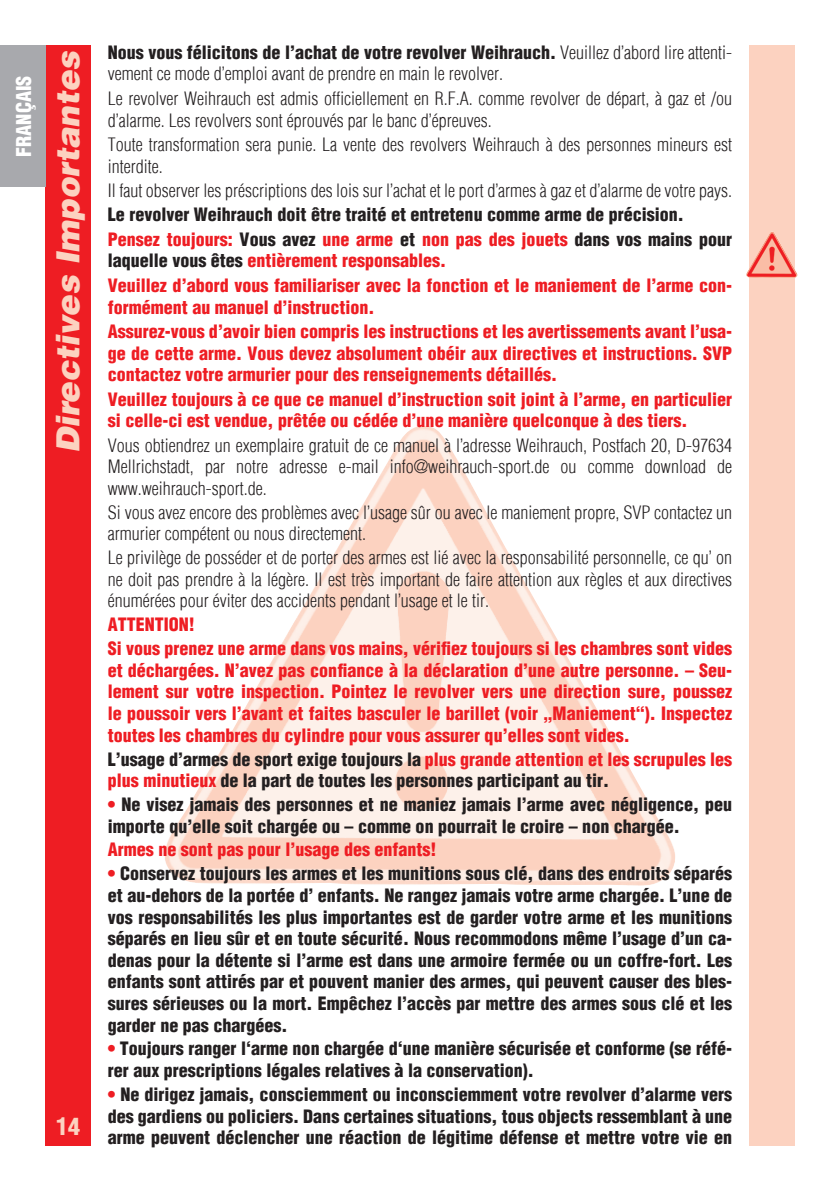
<style>
.page{position:relative;width:840px;height:1191px;background:#fff}
.page>*{position:absolute;margin:0;border:0;box-sizing:border-box;transform-origin:0 0}
.t1{font:italic 900 32px "Helvetica LT";color:#fcd2c0}
.t2{font:900 condensed 24px "Helvetica LT";color:#fcd2c0}
.t3{font:900 condensed 20px "Helvetica LT";color:#fff}
.t4{font:900 condensed 18px/21.6px "Helvetica LT";color:#231f20}
.t5{font:300 condensed 18px/21.6px "Helvetica LT";color:#231f20}
.t6{font:900 condensed 18px/21.6px "Helvetica LT";color:#ee1d23}
.s1{font-weight:900}
.s2{color:#ee1d23}
.s3{color:#231f20}
</style>
<div class="page">
<div style="left:45px;top:45px;width:46px;height:1100px;background:#ee1d23"></div>
<img style="left:165px;top:426px;width:510px;height:460px">
<div style="left:748px;top:45px;width:46px;height:1100px;background:#fcd2c0"></div>
<img style="left:746px;top:232px;width:51px;height:46px">
<div style="left:0;top:45px;width:45px;height:142px;background:#a8a9ad"></div>
<p class="t3" style="left:11px;top:157px;width:83px;rotate:-90deg">FRANÇAIS</p>
<h1 class="t1" style="left:47px;top:453px;width:404px;rotate:-90deg">Directives Importantes</h1>
<h2 class="t2" style="left:56px;top:1111px;width:25px">14</h2>
<p class="t5" style="left:108px;top:41px;width:625px"><span class="s1">Nous vous félicitons de l’achat de votre revolver Weihrauch.</span> Veuillez d’abord lire attenti&shy;vement ce mode d’emploi avant de prendre en main le revolver.</p>
<p class="t5" style="left:108px;top:87px;width:625px">Le revolver Weihrauch est admis officiellement en R.F.A. comme revolver de départ, à gaz et /ou d’alarme. Les revolvers sont éprouvés par le banc d’épreuves.</p>
<p class="t5" style="left:108px;top:133px;width:625px">Toute transformation sera punie. La vente des revolvers Weihrauch à des personnes mineurs est interdite.</p>
<p class="t5" style="left:108px;top:180px;width:625px">Il faut observer les préscriptions des lois sur l’achat et le port d’armes à gaz et d’alarme de votre pays.</p>
<p class="t4" style="left:108px;top:202px;width:625px;line-height:24.4px">Le revolver Weihrauch doit être traité et entretenu comme arme de précision.<br><span class="s2">Pensez toujours:</span> Vous avez <span class="s2">une arme</span> et <span class="s2">non pas des jouets</span> dans vos mains pour</p>
<p class="t6" style="left:108px;top:248px;width:625px;line-height:24.4px"><span class="s3">laquelle vous êtes</span> entièrement responsables.<br>Veuillez d’abord vous familiariser avec la fonction et le maniement de l’arme con-</p>
<p class="t6" style="left:108px;top:294px;width:625px;line-height:24.4px">formément au manuel d’instruction.<br>Assurez-vous d’avoir bien compris les instructions et les avertissements avant l’usa-</p>
<p class="t6" style="left:108px;top:342px;width:625px">ge de cette arme. Vous devez absolument obéir aux directives et instructions. SVP contactez votre armurier pour des renseignements détaillés.</p>
<p class="t6" style="left:108px;top:388px;width:625px">Veuillez toujours à ce que ce manuel d’instruction soit joint à l’arme, en particulier si celle-ci est vendue, prêtée ou cédée d’une manière quelconque à des tiers.</p>
<p class="t5" style="left:108px;top:434px;width:625px;text-align:justify">Vous obtiendrez un exemplaire gratuit de ce manuel à l’adresse Weihrauch, Postfach 20, D-97634<br>Mellrichstadt, par notre adresse e-mail info@weihrauch-sport.de ou comme download de www.weihrauch-sport.de.</p>
<p class="t5" style="left:108px;top:501px;width:625px">Si vous avez encore des problèmes avec l’usage sûr ou avec le maniement propre, SVP contactez un armurier compétent ou nous directement.</p>
<p class="t5" style="left:108px;top:547px;width:625px;text-align:justify">Le privilège de posséder et de porter des armes est lié avec la responsabilité personnelle, ce qu’ on ne doit pas prendre à la légère. Il est très important de faire attention aux règles et aux directives énumérées pour éviter des accidents pendant l’usage et le tir.</p>
<p class="t6" style="left:108px;top:612px;width:625px;line-height:23.8px">ATTENTION!<br>Si vous prenez une arme dans vos mains, vérifiez toujours si les chambres sont vides</p>
<p class="t6" style="left:108px;top:659px;width:625px;text-align:justify">et déchargées. N’avez pas confiance à la déclaration d’une autre personne. – Seu&shy;lement sur votre inspection. Pointez le revolver vers une direction sure, poussez le poussoir vers l’avant et faites basculer le barillet (voir „Maniement“). Inspectez toutes les chambres du cylindre pour vous assurer qu’elles sont vides.</p>
<p class="t4" style="left:108px;top:748px;width:625px">L’usage d’armes de sport exige toujours la <span class="s2">plus grande attention et les scrupules les plus minutieux</span> de la part de toutes les personnes participant au tir.</p>
<p class="t4" style="left:108px;top:793px;width:625px"><span class="s2">•</span> Ne visez jamais des personnes et ne maniez jamais l’arme avec négligence, peu importe qu’elle soit chargée ou – comme on pourrait le croire – non chargée.</p>
<p class="t6" style="left:108px;top:839px;width:330px">Armes ne sont pas pour l’usage des enfants!</p>
<p class="t4" style="left:108px;top:862px;width:625px;text-align:justify"><span class="s2">•</span> Conservez toujours les armes et les munitions sous clé, dans des endroits séparés et au-dehors de la portée d’ enfants. Ne rangez jamais votre arme chargée. L’une de vos responsabilités les plus importantes est de garder votre arme et les munitions séparés en lieu sûr et en toute sécurité. Nous recommodons même l’usage d’un ca&shy;denas pour la détente si l’arme est dans une armoire fermée ou un coffre-fort. Les enfants sont attirés par et pouvent manier des armes, qui peuvent causer des bles&shy;sures sérieuses ou la mort. Empêchez l’accès par mettre des armes sous clé et les garder ne pas chargées.</p>
<p class="t4" style="left:108px;top:1038px;width:625px"><span class="s2">•</span> Toujours ranger l‘arme non chargée d‘une manière sécurisée et conforme (se réfé&shy;rer aux prescriptions légales relatives à la conservation).</p>
<p class="t4" style="left:108px;top:1083px;width:625px;text-align:justify"><span class="s2">•</span> Ne dirigez jamais, consciemment ou inconsciemment votre revolver d’alarme vers des gardiens ou policiers. Dans certaines situations, tous objects ressemblant à une arme peuvent déclencher une réaction de légitime défense et mettre votre vie en</p>
</div>
